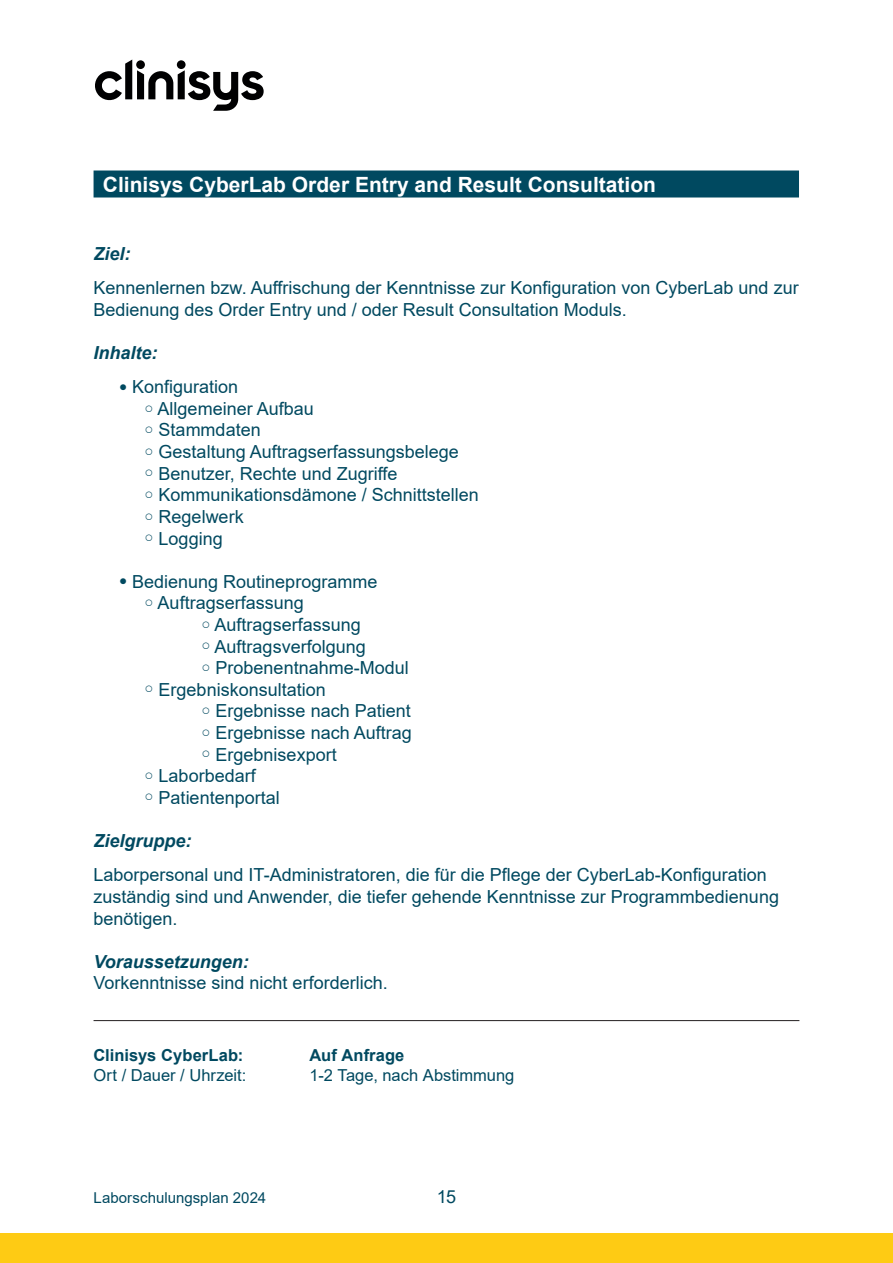
<style>
.page{position:relative;width:893px;height:1263px;background:#fff}
.page>*{position:absolute;margin:0;border:0;box-sizing:border-box;transform-origin:0 0}
.t1{font:700 21px "Arial";color:#fff}
.t2{font:18px/21.6px "Arial";color:#004960}
.t3{font:italic 700 18px "Arial";color:#004960}
.t4{font:16.5px "Arial";color:#004960}
.t5{font:700 16.5px "Arial";letter-spacing:.005em;color:#004960}
.t6{font:15px "Arial";color:#004960}
.s1{font-size:13.5px}
.s2{font-size:15px}
</style>
<div class="page">
<div style="left:0;top:1233px;width:893px;height:30px;background:#fecb14"></div>
<svg style="left:95px;top:60px;width:169px;height:51px"></svg>
<div style="left:94px;top:170px;width:705px;height:27px;background:#004960"></div>
<hr style="left:94px;top:1020px;width:705px;height:1px;background:#231f20">
<p class="t1" style="left:103px;top:170px;width:555px">Clinisys CyberLab Order Entry and Result Consultation</p>
<p class="t3" style="left:94px;top:241px;width:39px">Ziel:</p>
<p class="t2" style="left:94px;top:277px;width:707px">Kennenlernen bzw. Auffrischung der Kenntnisse zur Konfiguration von CyberLab und zur<br>Bedienung des Order Entry und / oder Result Consultation Moduls.</p>
<p class="t3" style="left:94px;top:341px;width:66px">Inhalte:</p>
<p class="t2" style="left:119px;top:376px;width:121px"><span class="s1">●</span> Konfiguration</p>
<p class="t2" style="left:145px;top:398px;width:171px"><span class="s2">○</span> Allgemeiner Aufbau</p>
<p class="t2" style="left:145px;top:419px;width:118px"><span class="s2">○</span> Stammdaten</p>
<p class="t2" style="left:145px;top:441px;width:316px"><span class="s2">○</span> Gestaltung Auftragserfassungsbelege</p>
<p class="t2" style="left:145px;top:462px;width:254px"><span class="s2">○</span> Benutzer, Rechte und Zugriffe</p>
<p class="t2" style="left:145px;top:484px;width:336px"><span class="s2">○</span> Kommunikationsdämone / Schnittstellen</p>
<p class="t2" style="left:145px;top:506px;width:101px"><span class="s2">○</span> Regelwerk</p>
<p class="t2" style="left:145px;top:527px;width:80px"><span class="s2">○</span> Logging</p>
<p class="t2" style="left:119px;top:570px;width:260px"><span class="s1">●</span> Bedienung Routineprogramme</p>
<p class="t2" style="left:145px;top:592px;width:161px"><span class="s2">○</span> Auftragserfassung</p>
<p class="t2" style="left:202px;top:614px;width:161px"><span class="s2">○</span> Auftragserfassung</p>
<p class="t2" style="left:202px;top:635px;width:166px"><span class="s2">○</span> Auftragsverfolgung</p>
<p class="t2" style="left:202px;top:657px;width:209px"><span class="s2">○</span> Probenentnahme-Modul</p>
<p class="t2" style="left:145px;top:678px;width:183px"><span class="s2">○</span> Ergebniskonsultation</p>
<p class="t2" style="left:202px;top:700px;width:211px"><span class="s2">○</span> Ergebnisse nach Patient</p>
<p class="t2" style="left:202px;top:722px;width:212px"><span class="s2">○</span> Ergebnisse nach Auftrag</p>
<p class="t2" style="left:202px;top:743px;width:137px"><span class="s2">○</span> Ergebnisexport</p>
<p class="t2" style="left:145px;top:765px;width:113px"><span class="s2">○</span> Laborbedarf</p>
<p class="t2" style="left:145px;top:786px;width:137px"><span class="s2">○</span> Patientenportal</p>
<p class="t3" style="left:94px;top:829px;width:100px">Zielgruppe:</p>
<p class="t2" style="left:94px;top:864px;width:687px">Laborpersonal und IT-Administratoren, die für die Pflege der CyberLab-Konfiguration zuständig sind und Anwender, die tiefer gehende Kenntnisse zur Programmbedienung benötigen.</p>
<p class="t3" style="left:94px;top:949px;width:157px">Voraussetzungen:</p>
<p class="t2" style="left:94px;top:972px;width:296px">Vorkenntnisse sind nicht erforderlich.</p>
<p class="t5" style="left:94px;top:1043px;width:151px">Clinisys CyberLab:</p>
<p class="t5" style="left:310px;top:1043px;width:96px">Auf Anfrage</p>
<p class="t4" style="left:94px;top:1063px;width:154px">Ort / Dauer / Uhrzeit:</p>
<p class="t4" style="left:310px;top:1063px;width:206px">1-2 Tage, nach Abstimmung</p>
<p class="t6" style="left:94px;top:1187px;width:174px">Laborschulungsplan 2024</p>
<p class="t2" style="left:437px;top:1186px;width:21px">15</p>
</div>
